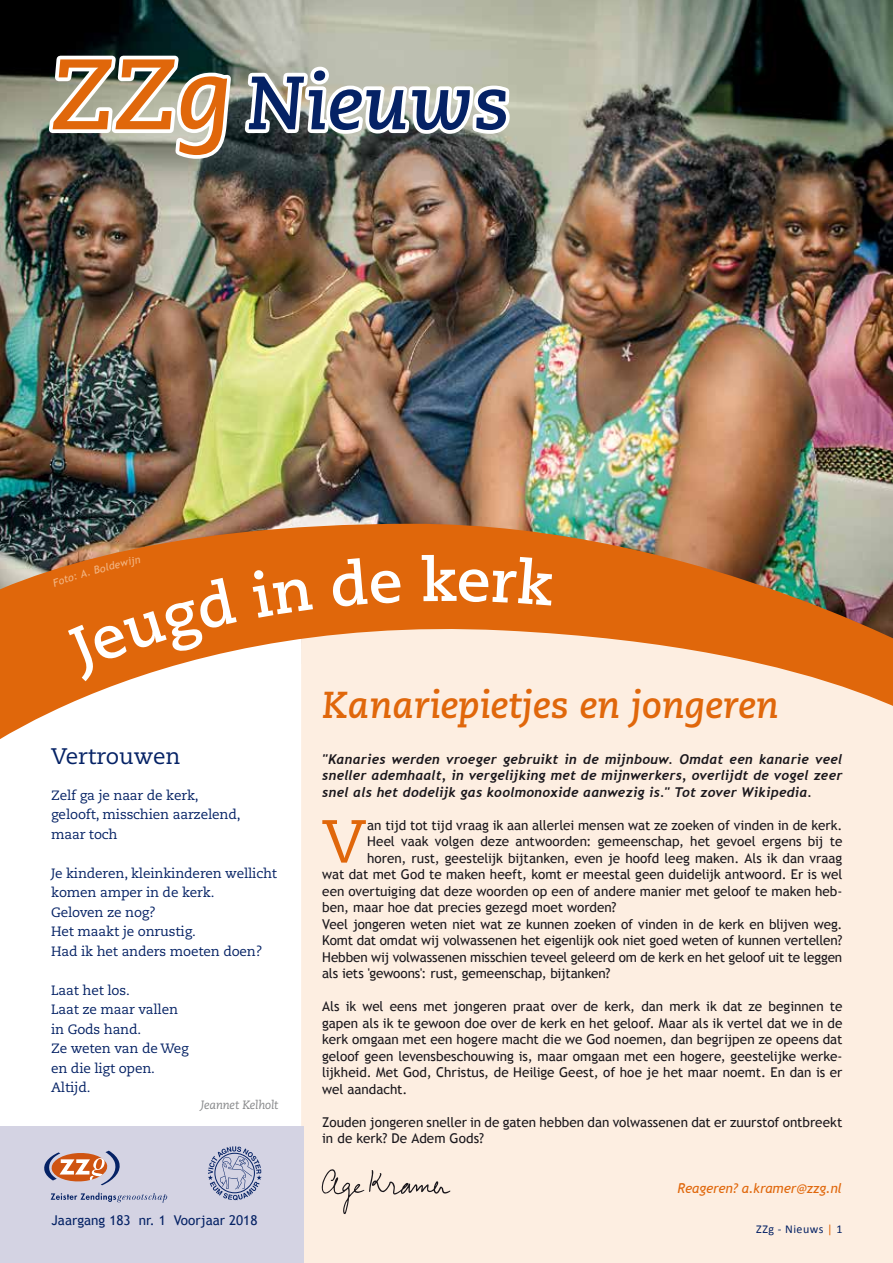
<style>
.page{position:relative;width:893px;height:1263px;background:#fff}
.page>*{position:absolute;margin:0;border:0;box-sizing:border-box;transform-origin:0 0}
.t1{font:italic 700 75.3px "Caecilia";color:#052265}
.t2{font:60.6px "Caecilia";color:#e0670b}
.t3{font:700 60px "Caecilia";color:#fff}
.t4{font:italic 700 37.5px "Caecilia";color:#e0670b}
.t5{font:22.5px "Caecilia";color:#052265}
.t6{font:13.5px/16.5px "Trebuchet MS";letter-spacing:-.005em;color:#1a171c;text-align:justify}
.t7{font:13.5px/19.5px "Caecilia";letter-spacing:-.01em;color:#052265}
.t8{font:italic 700 13.5px/16.5px "Trebuchet";letter-spacing:.015em;color:#1a171c;text-align:justify}
.t9{font:13.5px "Trebuchet MS";color:#052265}
.t10{font:italic 13.5px "Trebuchet MS";letter-spacing:-.005em;color:#e0670b}
.t11{font:italic 12px "Caecilia";letter-spacing:-.01em;color:#87888a}
.t12{font:12px "Calibri";letter-spacing:.04em;color:#052265}
.s1{font-size:99.75px;color:#e0670b}
.s2{color:#e0670b}
</style>
<div class="page">
<img style="left:0;top:0;width:893px;height:524px">
<div style="left:301px;top:778px;width:592px;height:485px;background:#fdeee1"></div>
<svg style="left:0;top:524px;width:893px;height:254px;background:#e4b691"></svg>
<div style="left:0;top:1127px;width:304px;height:136px;background:#d4d3e3"></div>
<svg style="left:43px;top:52px;width:470px;height:111px"></svg>
<svg style="left:208px;top:1146px;width:54px;height:54px"></svg>
<svg style="left:51px;top:1193px;width:116px;height:9px"></svg>
<svg style="left:44px;top:1151px;width:76px;height:34px"></svg>
<svg style="left:322px;top:1169px;width:128px;height:45px;background:#e9dbd0"></svg>
<div style="left:250px;top:569px;width:63px;height:49px;background:#e0670b"></div>
<div style="left:330px;top:558px;width:71px;height:49px;background:#e0670b"></div>
<div style="left:459px;top:557px;width:95px;height:48px;background:#e0670b"></div>
<svg style="left:52px;top:556px;width:185px;height:126px;background:#e17320"></svg>
<h1 class="t1" style="left:51px;top:59px;width:460px"><span class="s1">ZZg</span> Nieuws</h1>
<h3 class="t5" style="left:51px;top:743px;width:131px">Vertrouwen</h3>
<p class="t7" style="left:51px;top:785px;width:191px">Zelf ga je naar de kerk, gelooft, misschien aarzelend, maar toch</p>
<p class="t7" style="left:51px;top:863px;width:227px">Je kinderen, kleinkinderen wellicht komen amper in de kerk.<br>Geloven ze nog?<br>Het maakt je onrustig.<br>Had ik het anders moeten doen?</p>
<p class="t7" style="left:51px;top:980px;width:139px">Laat het los.<br>Laat ze maar vallen in Gods hand.<br>Ze weten van de Weg en die ligt open.<br>Altijd.</p>
<p class="t11" style="left:201px;top:1098px;width:79px">Jeannet Kelholt</p>
<p class="t9" style="left:52px;top:1212px;width:207px">Jaargang 183 nr. 1 Voorjaar 2018</p>
<h3 class="t3" style="left:421px;top:545px;width:39px">k</h3>
<h3 class="t4" style="left:322px;top:683px;width:458px">Kanariepietjes en jongeren</h3>
<p class="t8" style="left:322px;top:751px;width:522px">"Kanaries werden vroeger gebruikt in de mijnbouw. Omdat een kanarie veel sneller ademhaalt, in vergelijking met de mijnwerkers, overlijdt de vogel zeer snel als het dodelijk gas koolmonoxide aanwezig is." Tot zover Wikipedia.</p>
<h2 class="t2" style="left:322px;top:806px;width:45px">V</h2>
<p class="t6" style="left:367px;top:817px;width:477px">an tijd tot tijd vraag ik aan allerlei mensen wat ze zoeken of vinden in de kerk.</p>
<p class="t6" style="left:367px;top:833px;width:477px">Heel vaak volgen deze antwoorden: gemeenschap, het gevoel ergens bij te</p>
<p class="t6" style="left:367px;top:850px;width:477px">horen, rust, geestelijk bijtanken, even je hoofd leeg maken. Als ik dan vraag</p>
<p class="t6" style="left:322px;top:866px;width:522px">wat dat met God te maken heeft, komt er meestal geen duidelijk antwoord. Er is wel</p>
<p class="t6" style="left:322px;top:883px;width:522px">een overtuiging dat deze woorden op een of andere manier met geloof te maken heb-</p>
<p class="t6" style="left:322px;top:899px;width:296px">ben, maar hoe dat precies gezegd moet worden?</p>
<p class="t6" style="left:322px;top:916px;width:522px">Veel jongeren weten niet wat ze kunnen zoeken of vinden in de kerk en blijven weg.</p>
<p class="t6" style="left:322px;top:932px;width:522px">Komt dat omdat wij volwassenen het eigenlijk ook niet goed weten of kunnen vertellen?</p>
<p class="t6" style="left:322px;top:949px;width:522px">Hebben wij volwassenen misschien teveel geleerd om de kerk en het geloof uit te leggen</p>
<p class="t6" style="left:322px;top:965px;width:290px">als iets 'gewoons': rust, gemeenschap, bijtanken?</p>
<p class="t6" style="left:322px;top:998px;width:522px">Als ik wel eens met jongeren praat over de kerk, dan merk ik dat ze beginnen te gapen als ik te gewoon doe over de kerk en het geloof. Maar als ik vertel dat we in de kerk omgaan met een hogere macht die we God noemen, dan begrijpen ze opeens dat geloof geen levensbeschouwing is, maar omgaan met een hogere, geestelijke werke&shy;lijkheid. Met God, Christus, de Heilige Geest, of hoe je het maar noemt. En dan is er wel aandacht.</p>
<p class="t6" style="left:322px;top:1114px;width:522px">Zouden jongeren sneller in de gaten hebben dan volwassenen dat er zuurstof ontbreekt in de kerk? De Adem Gods?</p>
<p class="t10" style="left:677px;top:1180px;width:166px">Reageren? a.kramer@zzg.nl</p>
<p class="t12" style="left:756px;top:1221px;width:88px">ZZg - Nieuws <span class="s2">|</span> 1</p>
</div>
